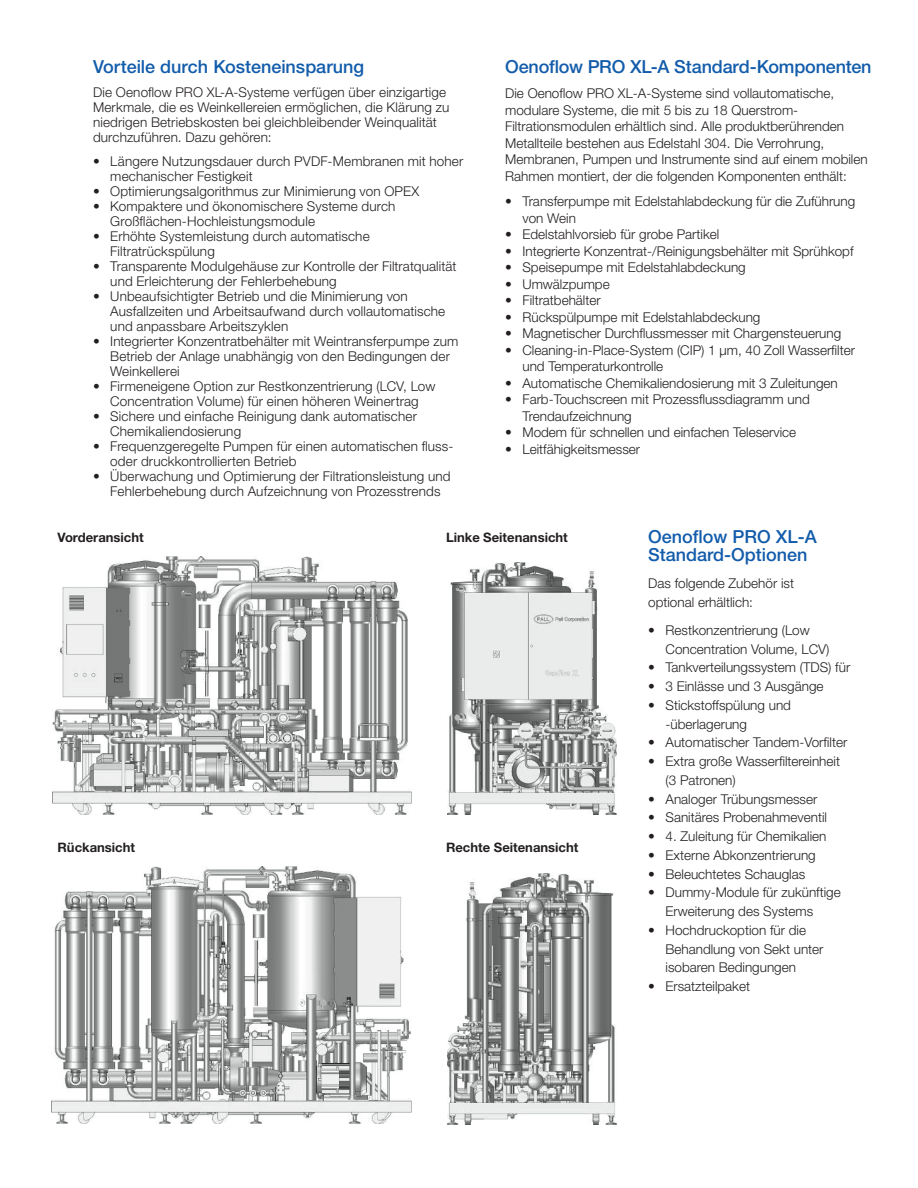
<style>
.page{position:relative;width:918px;height:1188px;background:#fff}
.page>*{position:absolute;margin:0;border:0;box-sizing:border-box;transform-origin:0 0}
.subheader-blue{font:500 18px/18px "Helvetica Neue LT Std";color:#135cab}
.body{font:300 13.5px/15px "Helvetica Neue LT Std";color:#231f20}
.body-2{font:700 13.05px "Helvetica Neue LT Std";color:#231f20}
.figure_view{font:700 13.05px "Helvetica Neue LT Std";color:#231f20}
</style>
<div class="page">
<img style="left:447px;top:563px;width:169px;height:251px">
<img style="left:447px;top:873px;width:169px;height:251px">
<img style="left:52px;top:557px;width:359px;height:257px">
<img style="left:52px;top:867px;width:359px;height:257px">
<p class="subheader-blue" style="left:93px;top:57px;width:273px">Vorteile durch Kosteneinsparung</p>
<p class="body" style="left:93px;top:84px;width:358px">Die Oenoflow PRO XL-A-Systeme verfügen über einzigartige Merkmale, die es Weinkellereien ermöglichen, die Klärung zu niedrigen Betriebskosten bei gleichbleibender Weinqualität durchzuführen. Dazu gehören:</p>
<p class="body" style="left:110px;top:153px;width:355px;text-indent:-17px">• Längere Nutzungsdauer durch PVDF-Membranen mit hoher mechanischer Festigkeit</p>
<p class="body" style="left:93px;top:183px;width:328px">• Optimierungsalgorithmus zur Minimierung von OPEX</p>
<p class="body" style="left:110px;top:198px;width:287px;text-indent:-17px">• Kompaktere und ökonomischere Systeme durch<br>Großflächen-Hochleistungsmodule</p>
<p class="body" style="left:110px;top:228px;width:261px;text-indent:-17px">• Erhöhte Systemleistung durch automatische<br>Filtratrückspülung</p>
<p class="body" style="left:110px;top:258px;width:348px;text-indent:-17px">• Transparente Modulgehäuse zur Kontrolle der Filtratqualität und Erleichterung der Fehlerbehebung</p>
<p class="body" style="left:110px;top:288px;width:337px;text-indent:-17px">• Unbeaufsichtigter Betrieb und die Minimierung von<br>Ausfallzeiten und Arbeitsaufwand durch vollautomatische und anpassbare Arbeitszyklen</p>
<p class="body" style="left:110px;top:333px;width:350px;text-indent:-17px">• Integrierter Konzentratbehälter mit Weintransferpumpe zum<br>Betrieb der Anlage unabhängig von den Bedingungen der<br>Weinkellerei</p>
<p class="body" style="left:93px;top:378px;width:344px;text-align:center">• Firmeneigene Option zur Restkonzentrierung (LCV, Low<br>Concentration Volume) für einen höheren Weinertrag</p>
<p class="body" style="left:110px;top:408px;width:308px;text-indent:-17px">• Sichere und einfache Reinigung dank automatischer<br>Chemikaliendosierung</p>
<p class="body" style="left:110px;top:438px;width:345px;text-indent:-17px">• Frequenzgeregelte Pumpen für einen automatischen fluss&shy;oder druckkontrollierten Betrieb</p>
<p class="body" style="left:93px;top:468px;width:359px;text-align:center">• Überwachung und Optimierung der Filtrationsleistung und<br>Fehlerbehebung durch Aufzeichnung von Prozesstrends</p>
<p class="subheader-blue" style="left:505px;top:57px;width:368px">Oenoflow PRO XL-A Standard-Komponenten</p>
<p class="body" style="left:505px;top:85px;width:364px;line-height:16.5px">Die Oenoflow PRO XL-A-Systeme sind vollautomatische, modulare Systeme, die mit 5 bis zu 18 Querstrom-Filtrationsmodulen erhältlich sind. Alle produktberührenden Metallteile bestehen aus Edelstahl 304. Die Verrohrung, Membranen, Pumpen und Instrumente sind auf einem mobilen Rahmen montiert, der die folgenden Komponenten enthält:</p>
<p class="body" style="left:522px;top:193px;width:334px;line-height:16.5px;text-indent:-17px">• Transferpumpe mit Edelstahlabdeckung für die Zuführung von Wein</p>
<p class="body" style="left:505px;top:226px;width:216px">• Edelstahlvorsieb für grobe Partikel</p>
<p class="body" style="left:505px;top:243px;width:350px">• Integrierte Konzentrat-/Reinigungsbehälter mit Sprühkopf</p>
<p class="body" style="left:505px;top:259px;width:242px">• Speisepumpe mit Edelstahlabdeckung</p>
<p class="body" style="left:505px;top:276px;width:106px">• Umwälzpumpe</p>
<p class="body" style="left:505px;top:292px;width:97px">• Filtratbehälter</p>
<p class="body" style="left:505px;top:309px;width:257px">• Rückspülpumpe mit Edelstahlabdeckung</p>
<p class="body" style="left:505px;top:325px;width:338px">• Magnetischer Durchflussmesser mit Chargensteuerung</p>
<p class="body" style="left:522px;top:341px;width:334px;line-height:16.5px;text-indent:-17px">• Cleaning-in-Place-System (CIP) 1 µm, 40 Zoll Wasserfilter und Temperaturkontrolle</p>
<p class="body" style="left:505px;top:375px;width:334px">• Automatische Chemikaliendosierung mit 3 Zuleitungen</p>
<p class="body" style="left:522px;top:391px;width:289px;line-height:16.5px;text-indent:-17px">• Farb-Touchscreen mit Prozessflussdiagramm und<br>Trendaufzeichnung</p>
<p class="body" style="left:505px;top:424px;width:293px">• Modem für schnellen und einfachen Teleservice</p>
<p class="body" style="left:505px;top:441px;width:137px">• Leitfähigkeitsmesser</p>
<p class="body-2" style="left:58px;top:529px;width:88px">Vorderansicht</p>
<p class="body-2" style="left:446px;top:529px;width:123px">Linke Seitenansicht</p>
<p class="figure_view" style="left:58px;top:839px;width:79px">Rückansicht</p>
<p class="figure_view" style="left:446px;top:839px;width:134px">Rechte Seitenansicht</p>
<p class="subheader-blue" style="left:648px;top:527px;width:170px">Oenoflow PRO XL-A<br>Standard-Optionen</p>
<p class="body" style="left:648px;top:574px;width:147px;line-height:18.8px">Das folgende Zubehör ist optional erhältlich:</p>
<p class="body" style="left:666px;top:620px;width:166px;line-height:18.8px;text-indent:-17px">• Restkonzentrierung (Low<br>Concentration Volume, LCV)</p>
<p class="body" style="left:648px;top:660px;width:204px">• Tankverteilungssystem (TDS) für</p>
<p class="body" style="left:648px;top:679px;width:177px">• 3 Einlässe und 3 Ausgänge</p>
<p class="body" style="left:666px;top:695px;width:127px;line-height:18.8px;text-indent:-17px">• Stickstoffspülung und -überlagerung</p>
<p class="body" style="left:648px;top:735px;width:201px">• Automatischer Tandem-Vorfilter</p>
<p class="body" style="left:666px;top:752px;width:176px;line-height:18.8px;text-indent:-17px">• Extra große Wasserfiltereinheit (3 Patronen)</p>
<p class="body" style="left:648px;top:791px;width:171px">• Analoger Trübungsmesser</p>
<p class="body" style="left:648px;top:810px;width:180px">• Sanitäres Probenahmeventil</p>
<p class="body" style="left:648px;top:829px;width:180px">• 4. Zuleitung für Chemikalien</p>
<p class="body" style="left:648px;top:847px;width:169px">• Externe Abkonzentrierung</p>
<p class="body" style="left:648px;top:866px;width:159px">• Beleuchtetes Schauglas</p>
<p class="body" style="left:666px;top:883px;width:177px;line-height:18.8px;text-indent:-17px">• Dummy-Module für zukünftige<br>Erweiterung des Systems</p>
<p class="body" style="left:666px;top:920px;width:160px;line-height:18.8px;text-indent:-17px">• Hochdruckoption für die<br>Behandlung von Sekt unter isobaren Bedingungen</p>
<p class="body" style="left:648px;top:979px;width:103px">• Ersatzteilpaket</p>
</div>
